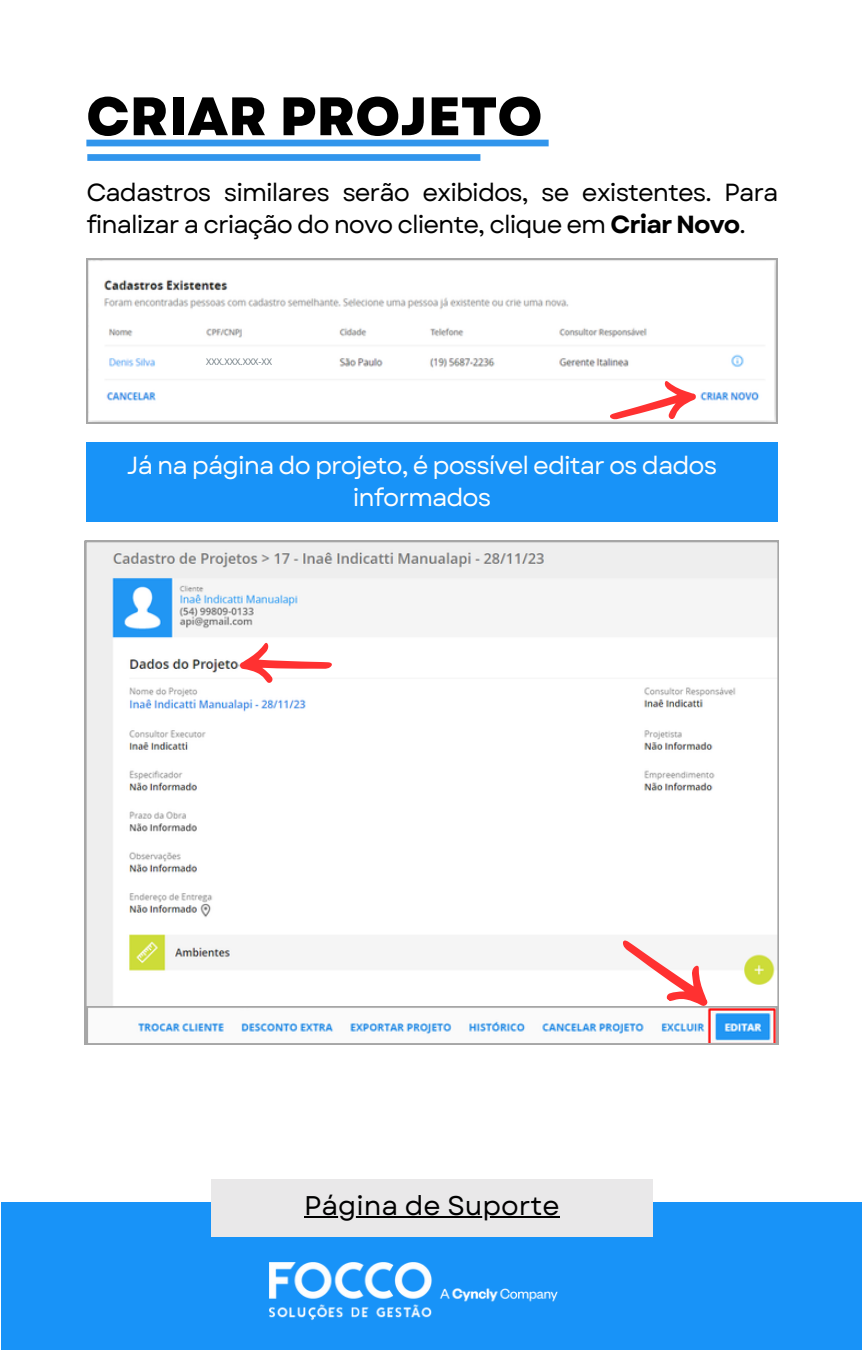
<style>
.page{position:relative;width:864px;height:1350px;background:#fff}
.page>*{position:absolute;margin:0;border:0;box-sizing:border-box;transform-origin:0 0}
.t1{font:800 54px "Garet";color:#000}
.t2{font:27px "Garet";color:#000}
.t3{font:24.75px/31.9px "Garet";letter-spacing:-.04em;color:#000}
.t4{font:24.75px/31.9px "Garet";letter-spacing:-.04em;color:#fefefe;text-align:center}
.t5{font:9.22px "Open Sans";color:#69767d}
.s1{font-weight:700}
</style>
<div class="page">
<div style="left:2px;top:1203px;width:860px;height:147px;background:#1893f8"></div>
<div style="left:211px;top:1180px;width:442px;height:57px;background:#e9e8e9"></div>
<hr style="left:304px;top:1217px;width:256px;height:1px;background:#000">
<img style="left:269px;top:1262px;width:289px;height:58px">
<svg style="left:86px;top:258px;width:692px;height:166px"></svg>
<div style="left:86px;top:140px;width:463px;height:6px;background:#3195ec"></div>
<div style="left:87px;top:154px;width:393px;height:7px;background:#3195ec"></div>
<svg style="left:604px;top:374px;width:97px;height:50px"></svg>
<svg style="left:85px;top:541px;width:693px;height:504px"></svg>
<div style="left:86px;top:442px;width:692px;height:80px;background:#1893f8"></div>
<div style="left:196px;top:350px;width:87px;height:24px;background:#fff"></div>
<svg style="left:239px;top:643px;width:93px;height:40px"></svg>
<svg style="left:86px;top:921px;width:692px;height:124px"></svg>
<h1 class="t1" style="left:86px;top:77px;width:457px">CRIAR PROJETO</h1>
<p class="t3" style="left:86px;top:177px;width:694px">Cadastros similares serão exibidos, se existentes. Para finalizar a criação do novo cliente, clique em <span class="s1">Criar Novo</span>.</p>
<p class="t5" style="left:206px;top:356px;width:68px">XXX.XXX.XXX-XX</p>
<p class="t4" style="left:127px;top:449px;width:592px">Já na página do projeto, é possível editar os dados informados</p>
<p class="t2" style="left:304px;top:1186px;width:257px">Página de Suporte</p>
</div>
